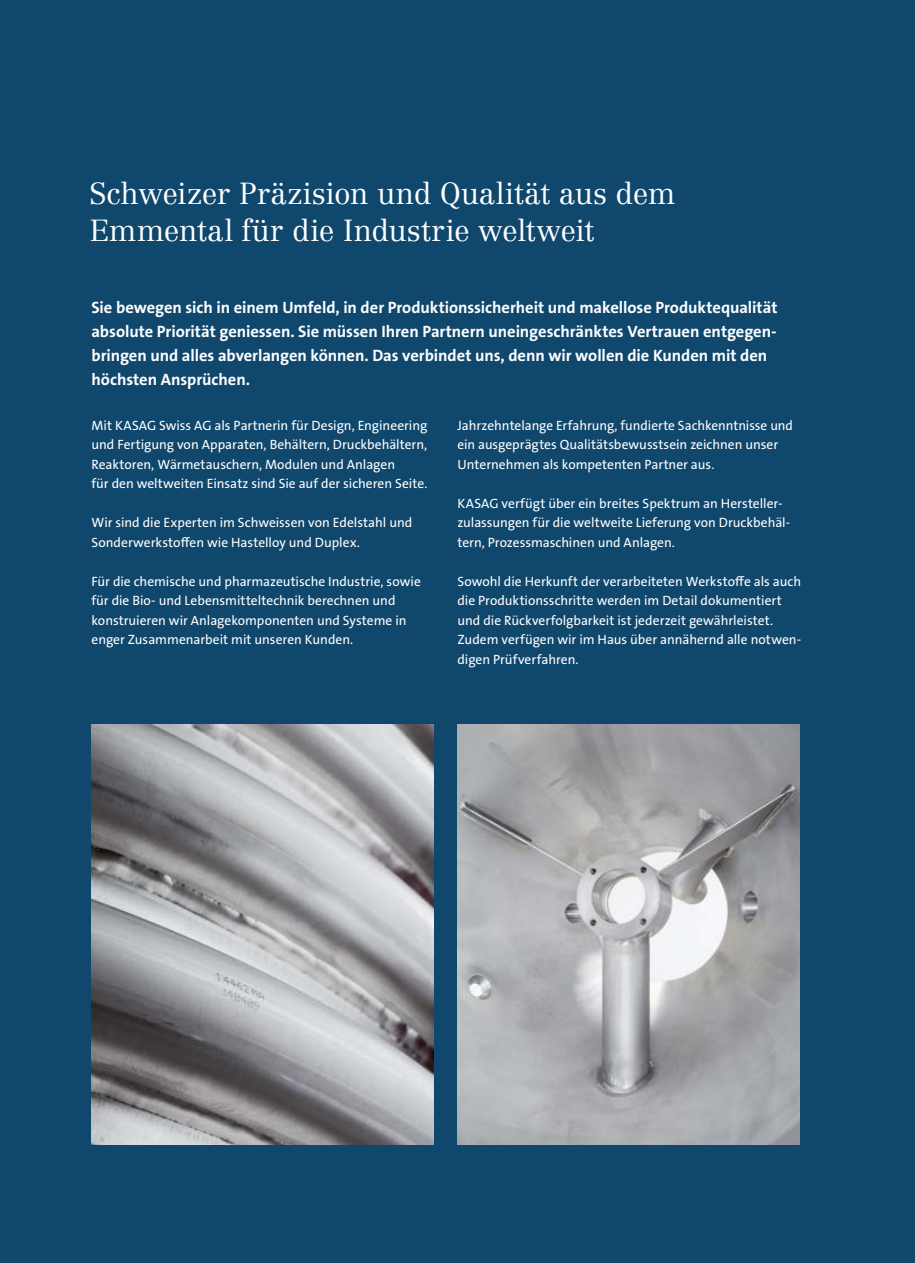
<style>
.page{position:relative;width:915px;height:1263px;background:#fff}
.page>*{position:absolute;margin:0;border:0;box-sizing:border-box;transform-origin:0 0}
.t1{font:300 30px/37.5px "Centennial";letter-spacing:-.005em;color:#fff}
.t2{font:700 16.5px/24px "The Sans B W7";letter-spacing:-.005em;color:#fff}
.t3{font:13.5px/19.5px "The Sans B W5 Plain";color:#fff}
</style>
<div class="page">
<div style="left:0;top:0;width:914px;height:1263px;background:#10476c"></div>
<img style="left:92px;top:725px;width:341px;height:420px">
<img style="left:457px;top:725px;width:341px;height:420px">
<img style="left:914px;top:0;width:1px;height:526px">
<h1 class="t1" style="left:89px;top:174px;width:587px">Schweizer Präzision und Qualität aus dem<br>Emmental für die Industrie weltweit</h1>
<p class="t2" style="left:91px;top:295px;width:687px">Sie bewegen sich in einem Umfeld, in der Produktionssicherheit und makellose Produktequalität absolute Priorität geniessen. Sie müssen Ihren Partnern uneingeschränktes Vertrauen entgegen&shy;bringen und alles abverlangen können. Das verbindet uns, denn wir wollen die Kunden mit den höchsten Ansprüchen.</p>
<p class="t3" style="left:91px;top:416px;width:337px">Mit KASAG Swiss AG als Partnerin für Design, Engineering und Fertigung von Apparaten, Behältern, Druckbehältern, Reaktoren, Wärmetauschern, Modulen und Anlagen<br>für den weltweiten Einsatz sind Sie auf der sicheren Seite.</p>
<p class="t3" style="left:91px;top:513px;width:322px">Wir sind die Experten im Schweissen von Edelstahl und<br>Sonderwerkstoffen wie Hastelloy und Duplex.</p>
<p class="t3" style="left:91px;top:572px;width:331px">Für die chemische und pharmazeutische Industrie, sowie für die Bio- und Lebensmitteltechnik berechnen und konstruieren wir Anlagekomponenten und Systeme in enger Zusammenarbeit mit unseren Kunden.</p>
<p class="t3" style="left:457px;top:416px;width:337px">Jahrzehntelange Erfahrung, fundierte Sachkenntnisse und ein ausgeprägtes Qualitätsbewusstsein zeichnen unser<br>Unternehmen als kompetenten Partner aus.</p>
<p class="t3" style="left:457px;top:494px;width:334px">KASAG verfügt über ein breites Spektrum an Hersteller&shy;zulassungen für die weltweite Lieferung von Druckbehäl&shy;tern, Prozessmaschinen und Anlagen.</p>
<p class="t3" style="left:457px;top:572px;width:345px">Sowohl die Herkunft der verarbeiteten Werkstoffe als auch die Produktionsschritte werden im Detail dokumentiert und die Rückverfolgbarkeit ist jederzeit gewährleistet.<br>Zudem verfügen wir im Haus über annähernd alle notwen&shy;digen Prüfverfahren.</p>
</div>
